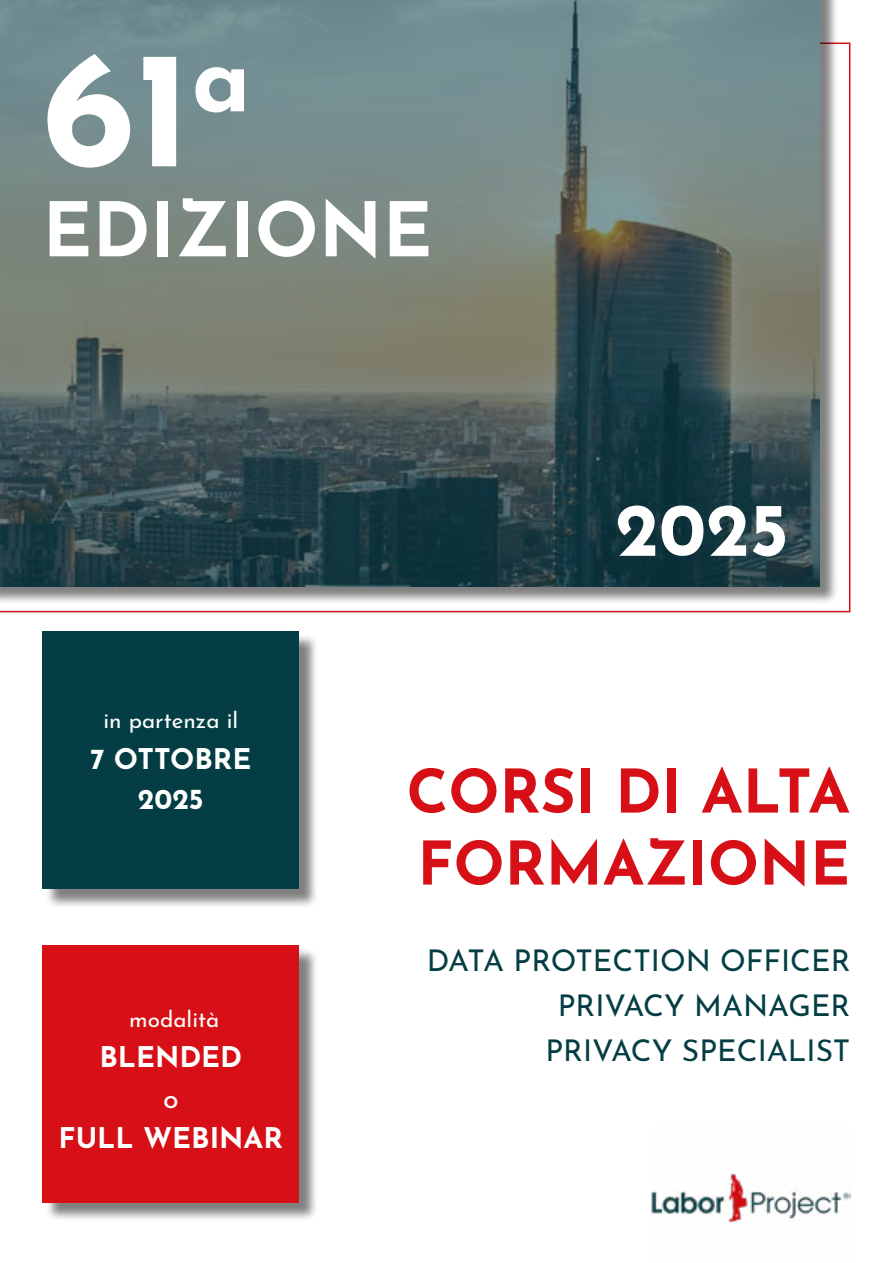
<style>
.page{position:relative;width:893px;height:1263px;background:#fff}
.page>*{position:absolute;margin:0;border:0;box-sizing:border-box;transform-origin:0 0}
.t1{font:700 165px "Josefin Sans";color:#fff}
.t2{font:700 75px "Josefin Sans";color:#fff}
.t3{font:700 60px/72px "Josefin Sans";color:#d61016}
.t4{font:30px/45px "Josefin Sans";color:#043d43;text-align:right}
.t5{font:700 28.5px/40.5px "Josefin Sans";color:#fff;text-align:center}
.t6{font:28.5px "Josefin Sans";color:#fff}
.t7{font:22.5px "Josefin Sans";color:#fff}
</style>
<div class="page">
<svg style="left:0;top:43px;width:850px;height:569px"></svg>
<div style="left:0;top:0;width:838px;height:605px;background:#000;opacity:.5"></div>
<svg style="left:0;top:0;width:820px;height:586px;background:#5a6e6e"></svg>
<img style="left:651px;top:1172px;width:199px;height:51px">
<div style="left:45px;top:634px;width:273px;height:274px;background:#000;opacity:.5"></div>
<div style="left:43px;top:631px;width:256px;height:258px;background:#043d43"></div>
<div style="left:45px;top:947px;width:273px;height:275px;background:#000;opacity:.5"></div>
<div style="left:43px;top:945px;width:256px;height:258px;background:#d61016"></div>
<h1 class="t1" style="left:43px;top:-39px;width:210px">61<sup>a</sup></h1>
<h2 class="t2" style="left:43px;top:163px;width:391px">EDIZIONE</h2>
<h2 class="t2" style="left:615px;top:463px;width:175px">2025</h2>
<p class="t7" style="left:103px;top:702px;width:136px">in partenza il</p>
<p class="t5" style="left:90px;top:734px;width:163px">7 OTTOBRE<br>2025</p>
<p class="t7" style="left:129px;top:1000px;width:92px">modalità</p>
<p class="t5" style="left:99px;top:1032px;width:144px">BLENDED</p>
<p class="t6" style="left:163px;top:1074px;width:17px">o</p>
<p class="t5" style="left:59px;top:1113px;width:226px">FULL WEBINAR</p>
<h3 class="t3" style="left:406px;top:747px;width:445px">CORSI DI ALTA<br>FORMAZIONE</h3>
<p class="t4" style="left:427px;top:934px;width:425px">DATA PROTECTION OFFICER<br>PRIVACY MANAGER<br>PRIVACY SPECIALIST</p>
</div>
